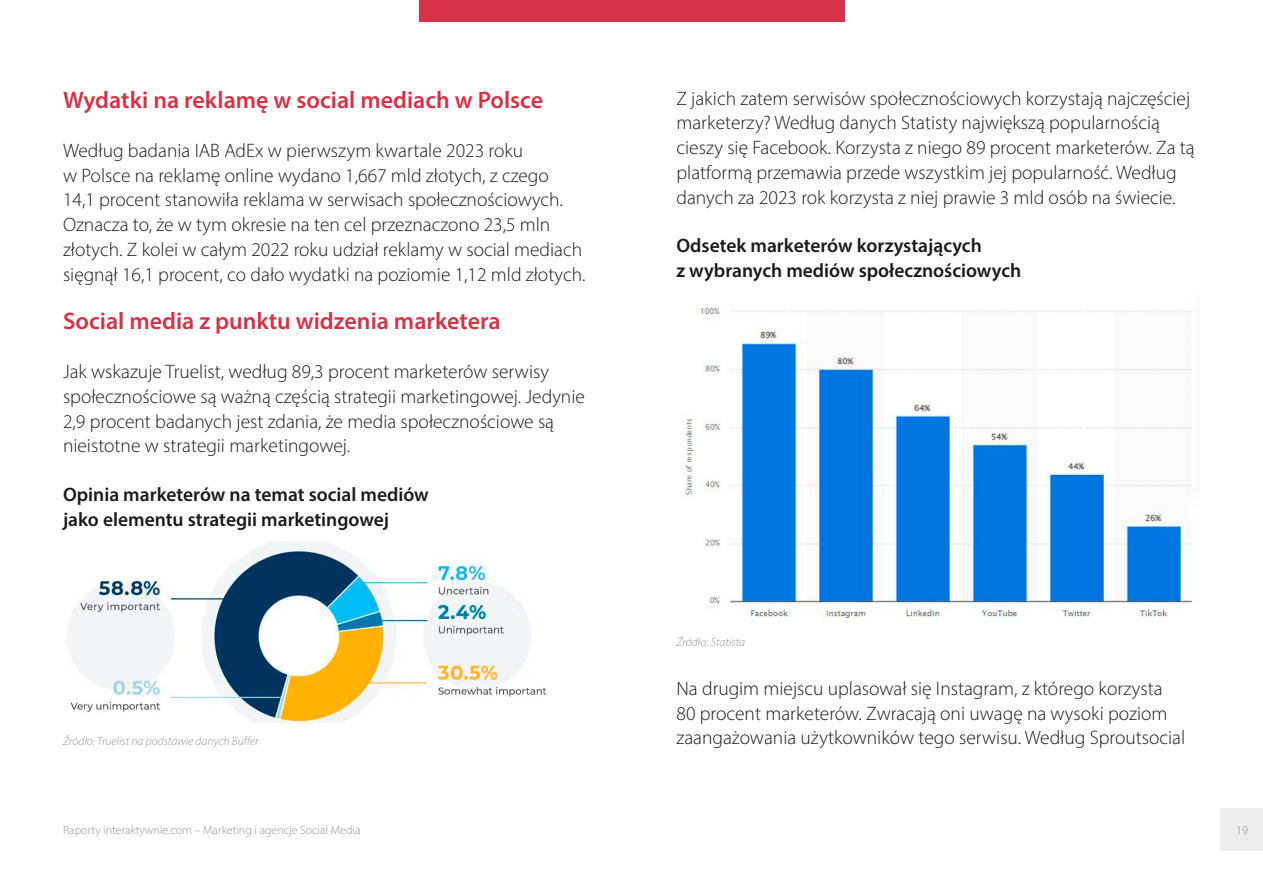
<style>
.page{position:relative;width:1263px;height:893px;background:#fff}
.page>*{position:absolute;margin:0;border:0;box-sizing:border-box;transform-origin:0 0}
.t1{font:600 24px "Myriad Pro";color:#d73147}
.t2{font:300 19.5px/24.8px "Myriad Pro";color:#1a1a1a}
.t3{font:600 19.5px/24.8px "Myriad Pro";color:#1a1a1a}
.t4{font:300 12px "Myriad Pro";color:#929292}
.t5{font:italic 300 12px "Myriad Pro";color:#929292}
</style>
<div class="page">
<div style="left:1220px;top:809px;width:43px;height:42px;background:#ededed"></div>
<div style="left:419px;top:0;width:425px;height:21px;background:#d73147"></div>
<img style="left:67px;top:542px;width:480px;height:181px">
<img style="left:684px;top:308px;width:508px;height:316px">
<p class="t1" style="left:63px;top:85px;width:482px">Wydatki na reklamę w social mediach w Polsce</p>
<p class="t2" style="left:63px;top:138px;width:524px">Według badania IAB AdEx w pierwszym kwartale 2023 roku<br>w Polsce na reklamę online wydano 1,667 mld złotych, z czego 14,1 procent stanowiła reklama w serwisach społecznościowych.<br>Oznacza to, że w tym okresie na ten cel przeznaczono 23,5 mln złotych. Z kolei w całym 2022 roku udział reklamy w social mediach sięgnął 16,1 procent, co dało wydatki na poziomie 1,12 mld złotych.</p>
<p class="t1" style="left:63px;top:306px;width:439px">Social media z punktu widzenia marketera</p>
<p class="t2" style="left:63px;top:359px;width:523px">Jak wskazuje Truelist, według 89,3 procent marketerów serwisy społecznościowe są ważną częścią strategii marketingowej. Jedynie 2,9 procent badanych jest zdania, że media społecznościowe są nieistotne w strategii marketingowej.</p>
<p class="t3" style="left:63px;top:482px;width:367px">Opinia marketerów na temat social mediów jako elementu strategii marketingowej</p>
<p class="t5" style="left:63px;top:734px;width:197px">Źródło: Truelist na podstawie danych Buffer</p>
<p class="t2" style="left:676px;top:86px;width:520px">Z jakich zatem serwisów społecznościowych korzystają najczęściej marketerzy? Według danych Statisty największą popularnością cieszy się Facebook. Korzysta z niego 89 procent marketerów. Za tą platformą przemawia przede wszystkim jej popularność. Według danych za 2023 rok korzysta z niej prawie 3 mld osób na świecie.</p>
<p class="t3" style="left:676px;top:233px;width:346px">Odsetek marketerów korzystających<br>z wybranych mediów społecznościowych</p>
<p class="t5" style="left:676px;top:635px;width:70px">Źródło: Statista</p>
<p class="t2" style="left:676px;top:676px;width:510px">Na drugim miejscu uplasował się Instagram, z którego korzysta<br>80 procent marketerów. Zwracają oni uwagę na wysoki poziom zaangażowania użytkowników tego serwisu. Według Sproutsocial</p>
<p class="t4" style="left:63px;top:823px;width:299px">Raporty interaktywnie.com – Marketing i agencje Social Media</p>
<p class="t4" style="left:1236px;top:823px;width:13px">19</p>
</div>
